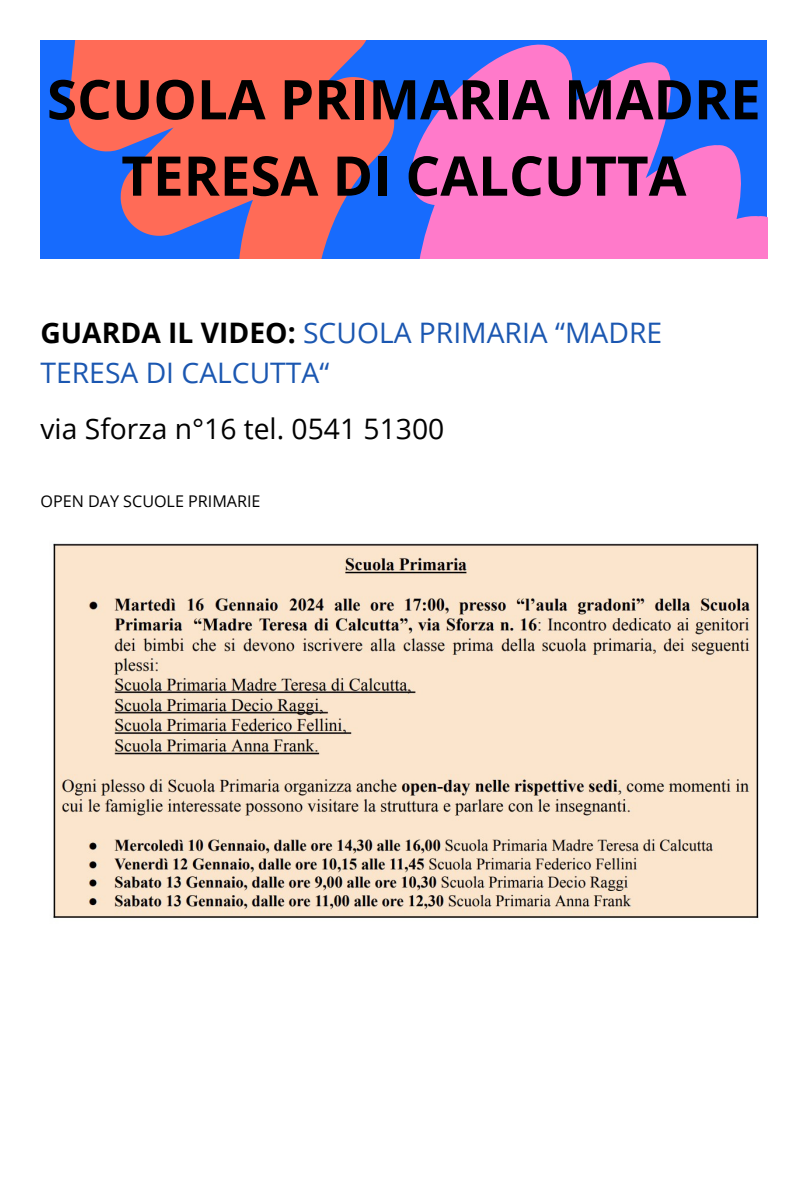
<style>
.page{position:relative;width:810px;height:1181px;background:#fff}
.page>*{position:absolute;margin:0;border:0;box-sizing:border-box;transform-origin:0 0}
.t1{font:700 54.75px/76.3px "Open Sans";color:#000;text-align:center}
.t2{font:28.2px/39.3px "Open Sans";color:#1b57b1}
.t3{font:28.2px "Open Sans";color:#000}
.t4{font:16.2px "Open Sans";color:#000}
.s1{font-weight:700;color:#000}
</style>
<div class="page">
<svg style="left:41px;top:40px;width:359px;height:219px;background:#b06b8e"></svg>
<svg style="left:400px;top:40px;width:367px;height:219px;background:#b375da"></svg>
<img style="left:53px;top:543px;width:706px;height:375px">
<p class="t1" style="left:47px;top:60px;width:715px">SCUOLA PRIMARIA MADRE<br>TERESA DI CALCUTTA</p>
<h2 class="t2" style="left:41px;top:313px;width:623px"><span class="s1">GUARDA IL VIDEO:</span> SCUOLA PRIMARIA “MADRE<br>TERESA DI CALCUTTA“</h2>
<h2 class="t3" style="left:41px;top:409px;width:405px">via Sforza n°16 tel. 0541 51300</h2>
<p class="t4" style="left:41px;top:490px;width:222px">OPEN DAY SCUOLE PRIMARIE</p>
</div>
